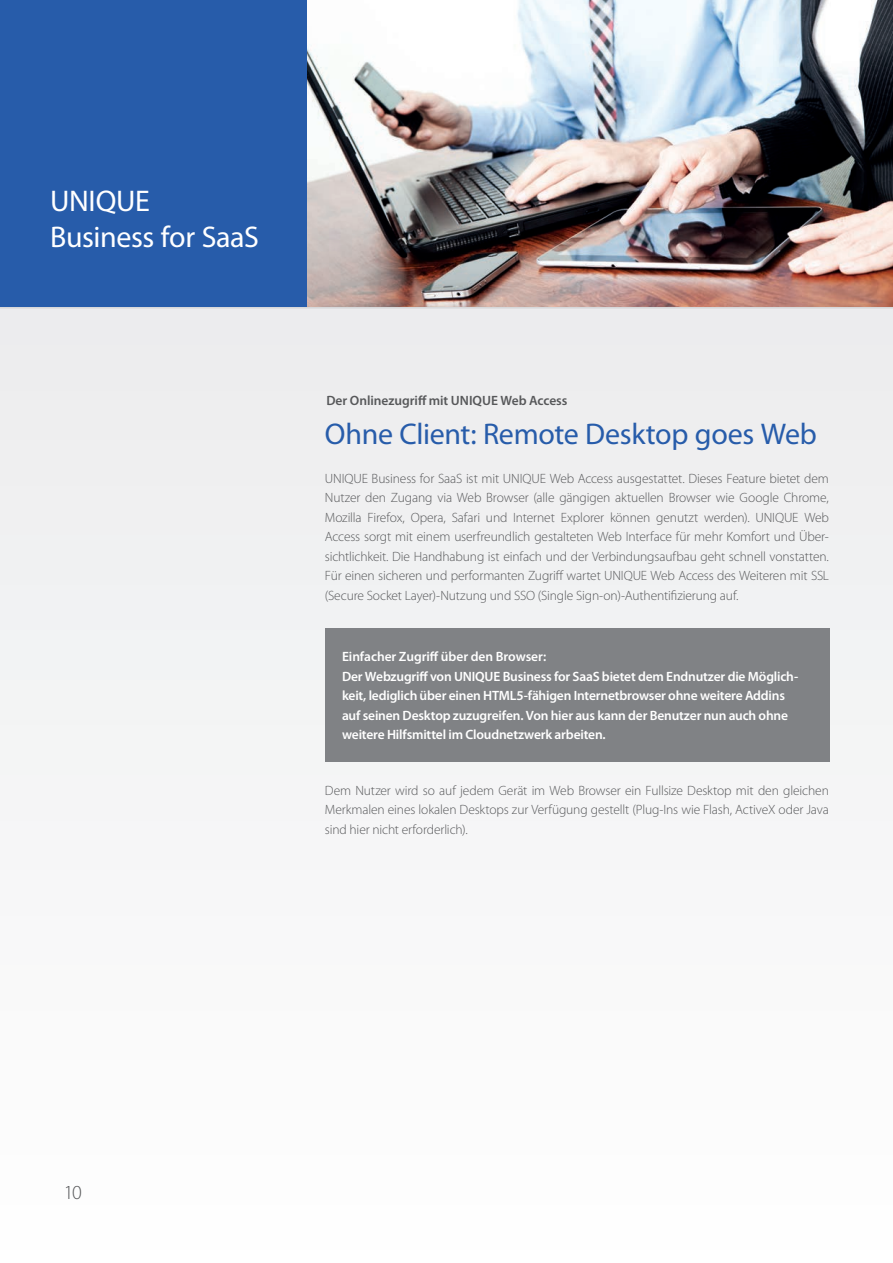
<style>
.page{position:relative;width:893px;height:1263px;background:#fff}
.page>*{position:absolute;margin:0;border:0;box-sizing:border-box;transform-origin:0 0}
.t1{font:30px "Myriad Pro";letter-spacing:-.01em;color:#275caa}
.t2{font:30px/36px "Myriad Pro";letter-spacing:-.01em;color:#fff}
.t3{font:300 19.95px "Myriad Pro";color:#57585a}
.t4{font:300 13.5px/19.5px "Myriad Pro";letter-spacing:-.01em;color:#57585a;text-align:justify}
.t5{font:600 13.5px/19.5px "Myriad Pro";letter-spacing:-.015em;color:#fff}
.t6{font:600 13.5px "Myriad Pro";letter-spacing:-.005em;color:#57585a}
</style>
<div class="page">
<img style="left:307px;top:0;width:586px;height:307px">
<div style="left:0;top:0;width:307px;height:353px;background:#275caa"></div>
<div style="left:0;top:307px;width:893px;height:468px;background:#f0f0f1"></div>
<div style="left:325px;top:628px;width:504px;height:133px;background:#808285"></div>
<h1 class="t2" style="left:50px;top:183px;width:210px">UNIQUE<br>Business for SaaS</h1>
<p class="t6" style="left:326px;top:391px;width:243px">Der Onlinezugriff mit UNIQUE Web Access</p>
<h1 class="t1" style="left:325px;top:415px;width:493px">Ohne Client: Remote Desktop goes Web</h1>
<p class="t4" style="left:325px;top:468px;width:506px">UNIQUE Business for SaaS ist mit UNIQUE Web Access ausgestattet. Dieses Feature bietet dem Nutzer den Zugang via Web Browser (alle gängigen aktuellen Browser wie Google Chrome, Mozilla Firefox, Opera, Safari und Internet Explorer können genutzt werden). UNIQUE Web Access sorgt mit einem userfreundlich gestalteten Web Interface für mehr Komfort und Über&shy;sichtlichkeit. Die Handhabung ist einfach und der Verbindungsaufbau geht schnell vonstatten.<br>Für einen sicheren und performanten Zugriff wartet UNIQUE Web Access des Weiteren mit SSL (Secure Socket Layer)-Nutzung und SSO (Single Sign-on)-Authentifizierung auf.</p>
<p class="t5" style="left:342px;top:647px;width:458px">Einfacher Zugriff über den Browser:<br>Der Webzugriff von UNIQUE Business for SaaS bietet dem Endnutzer die Möglich&shy;keit, lediglich über einen HTML5-fähigen Internetbrowser ohne weitere Addins auf seinen Desktop zuzugreifen. Von hier aus kann der Benutzer nun auch ohne weitere Hilfsmittel im Cloudnetzwerk arbeiten.</p>
<p class="t4" style="left:325px;top:780px;width:505px">Dem Nutzer wird so auf jedem Gerät im Web Browser ein Fullsize Desktop mit den gleichen Merkmalen eines lokalen Desktops zur Verfügung gestellt (Plug-Ins wie Flash, ActiveX oder Java sind hier nicht erforderlich).</p>
<h2 class="t3" style="left:64px;top:1180px;width:19px">10</h2>
</div>
